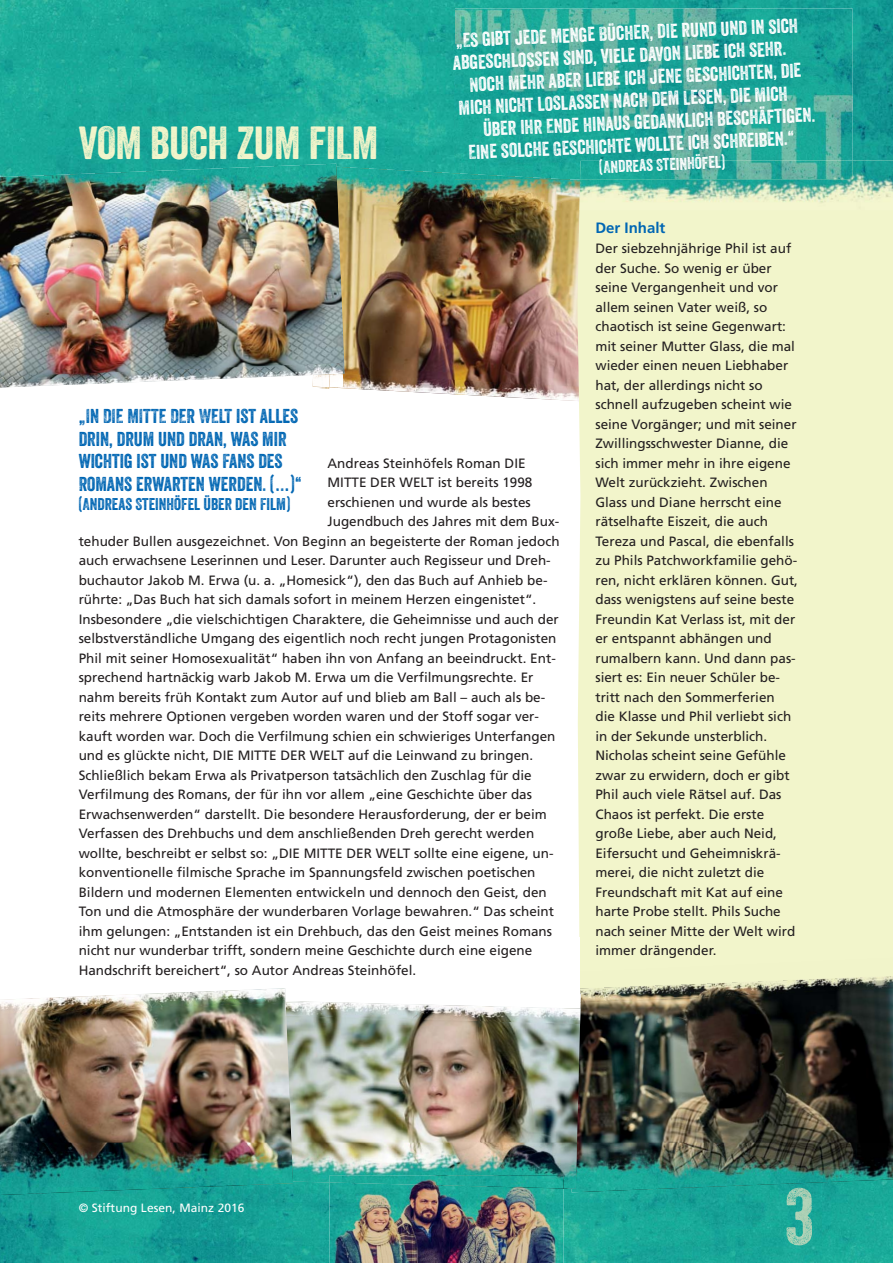
<style>
.page{position:relative;width:893px;height:1263px;background:#fff}
.page>*{position:absolute;margin:0;border:0;box-sizing:border-box;transform-origin:0 0}
.t1{font:45px "Veneer";letter-spacing:-.01em;color:#f2f5cb}
.t2{font:19.5px "Veneer Two";color:#fff}
.t3{font:19.5px/22.5px "Veneer Two";color:#0066b3}
.t4{font:16.5px "Veneer Two";color:#0066b3}
.t5{font:16.5px "Veneer Two";color:#fff}
.t6{font:700 15px "Frutiger";color:#0066b3}
.t7{font:13.5px/19.5px "Frutiger";color:#231f20}
.t8{font:12px "Frutiger";letter-spacing:.005em;color:#fff}
</style>
<div class="page">
<img style="left:345px;top:210px;width:232px;height:163px">
<img style="left:340px;top:373px;width:237px;height:28px">
<img style="left:0;top:210px;width:345px;height:178px">
<img style="left:0;top:363px;width:343px;height:25px">
<div style="left:577px;top:210px;width:316px;height:747px;background:#f2f5cb"></div>
<img style="left:580px;top:1003px;width:313px;height:139px">
<img style="left:293px;top:1024px;width:287px;height:118px">
<img style="left:0;top:1015px;width:293px;height:127px">
<img style="left:563px;top:1189px;width:330px;height:74px">
<img style="left:0;top:1189px;width:563px;height:74px">
<img style="left:571px;top:1142px;width:322px;height:50px">
<img style="left:293px;top:1142px;width:284px;height:47px">
<img style="left:0;top:1142px;width:293px;height:53px">
<img style="left:0;top:0;width:893px;height:167px">
<img style="left:338px;top:167px;width:241px;height:43px">
<img style="left:0;top:164px;width:338px;height:46px">
<img style="left:579px;top:161px;width:314px;height:49px">
<img style="left:330px;top:1175px;width:233px;height:13px">
<img style="left:786px;top:1188px;width:26px;height:42px">
<img style="left:455px;top:9px;width:398px;height:170px">
<img style="left:455px;top:173px;width:110px;height:6px">
<img style="left:580px;top:161px;width:273px;height:18px">
<img style="left:581px;top:975px;width:312px;height:28px">
<img style="left:580px;top:1003px;width:1px;height:21px">
<img style="left:286px;top:1001px;width:294px;height:23px">
<svg style="left:580px;top:972px;width:1px;height:31px"></svg>
<img style="left:0;top:988px;width:285px;height:27px">
<img style="left:285px;top:989px;width:24px;height:14px">
<svg style="left:285px;top:995px;width:1px;height:21px"></svg>
<div style="left:560px;top:938px;width:20px;height:70px;background:#fff"></div>
<h1 class="t1" style="left:79px;top:126px;width:301px">VOM BUCH ZUM FILM</h1>
<h2 class="t2" style="left:455px;top:28px;width:344px;rotate:-2deg">„ES GIBT JEDE MENGE BÜCHER, DIE RUND UND IN SICH</h2>
<h2 class="t2" style="left:452px;top:50px;width:335px;rotate:-2deg">ABGESCHLOSSEN SIND, VIELE DAVON LIEBE ICH SEHR.</h2>
<h2 class="t2" style="left:469px;top:72px;width:334px;rotate:-2deg">NOCH MEHR ABER LIEBE ICH JENE GESCHICHTEN, DIE</h2>
<h2 class="t2" style="left:458px;top:95px;width:331px;rotate:-2deg">MICH NICHT LOSLASSEN NACH DEM LESEN, DIE MICH</h2>
<h2 class="t2" style="left:483px;top:116px;width:334px;rotate:-2deg">ÜBER IHR ENDE HINAUS GEDANKLICH BESCHÄFTIGEN.</h2>
<h2 class="t2" style="left:468px;top:140px;width:328px;rotate:-2deg">EINE SOLCHE GESCHICHTE WOLLTE ICH SCHREIBEN.“</h2>
<p class="t5" style="left:599px;top:157px;width:127px;rotate:-2deg">(ANDREAS STEINHÖFEL)</p>
<h2 class="t3" style="left:79px;top:405px;width:225px">„IN DIE MITTE DER WELT IST ALLES<br>DRIN, DRUM UND DRAN, WAS MIR<br>WICHTIG IST UND WAS FANS DES<br>ROMANS ERWARTEN WERDEN. (…)“</h2>
<p class="t4" style="left:79px;top:495px;width:213px">(ANDREAS STEINHÖFEL ÜBER DEN FILM)</p>
<p class="t7" style="left:328px;top:455px;width:200px">Andreas Steinhöfels Roman DIE</p>
<p class="t7" style="left:328px;top:474px;width:206px">MITTE DER WELT ist bereits 1998</p>
<p class="t7" style="left:328px;top:494px;width:205px">erschienen und wurde als bestes</p>
<p class="t7" style="left:328px;top:513px;width:233px">Jugendbuch des Jahres mit dem Bux-</p>
<p class="t7" style="left:79px;top:532px;width:482px">tehuder Bullen ausgezeichnet. Von Beginn an begeisterte der Roman jedoch</p>
<p class="t7" style="left:79px;top:552px;width:474px">auch erwachsene Leserinnen und Leser. Darunter auch Regisseur und Dreh-</p>
<p class="t7" style="left:79px;top:571px;width:470px">buchautor Jakob M. Erwa (u. a. „Homesick“), den das Buch auf Anhieb be-</p>
<p class="t7" style="left:79px;top:591px;width:459px">rührte: „Das Buch hat sich damals sofort in meinem Herzen eingenistet“.</p>
<p class="t7" style="left:79px;top:610px;width:482px">Insbesondere „die vielschichtigen Charaktere, die Geheimnisse und auch der</p>
<p class="t7" style="left:79px;top:630px;width:479px">selbstverständliche Umgang des eigentlich noch recht jungen Protagonisten</p>
<p class="t7" style="left:79px;top:649px;width:479px">Phil mit seiner Homosexualität“ haben ihn von Anfang an beeindruckt. Ent-</p>
<p class="t7" style="left:79px;top:669px;width:456px">sprechend hartnäckig warb Jakob M. Erwa um die Verfilmungsrechte. Er</p>
<p class="t7" style="left:79px;top:688px;width:468px">nahm bereits früh Kontakt zum Autor auf und blieb am Ball – auch als be-</p>
<p class="t7" style="left:79px;top:708px;width:462px">reits mehrere Optionen vergeben worden waren und der Stoff sogar ver-</p>
<p class="t7" style="left:79px;top:727px;width:478px">kauft worden war. Doch die Verfilmung schien ein schwieriges Unterfangen</p>
<p class="t7" style="left:79px;top:747px;width:456px">und es glückte nicht, DIE MITTE DER WELT auf die Leinwand zu bringen.</p>
<p class="t7" style="left:79px;top:766px;width:455px">Schließlich bekam Erwa als Privatperson tatsächlich den Zuschlag für die</p>
<p class="t7" style="left:79px;top:786px;width:455px">Verfilmung des Romans, der für ihn vor allem „eine Geschichte über das</p>
<p class="t7" style="left:79px;top:805px;width:470px">Erwachsenwerden“ darstellt. Die besondere Herausforderung, der er beim</p>
<p class="t7" style="left:79px;top:825px;width:457px">Verfassen des Drehbuchs und dem anschließenden Dreh gerecht werden</p>
<p class="t7" style="left:79px;top:844px;width:476px">wollte, beschreibt er selbst so: „DIE MITTE DER WELT sollte eine eigene, un-</p>
<p class="t7" style="left:79px;top:864px;width:458px">konventionelle filmische Sprache im Spannungsfeld zwischen poetischen</p>
<p class="t7" style="left:79px;top:883px;width:470px">Bildern und modernen Elementen entwickeln und dennoch den Geist, den</p>
<p class="t7" style="left:79px;top:903px;width:477px">Ton und die Atmosphäre der wunderbaren Vorlage bewahren.“ Das scheint</p>
<p class="t7" style="left:79px;top:922px;width:475px">ihm gelungen: „Entstanden ist ein Drehbuch, das den Geist meines Romans</p>
<p class="t7" style="left:79px;top:942px;width:455px">nicht nur wunderbar trifft, sondern meine Geschichte durch eine eigene</p>
<p class="t7" style="left:79px;top:961px;width:339px">Handschrift bereichert“, so Autor Andreas Steinhöfel.</p>
<p class="t6" style="left:595px;top:222px;width:72px">Der Inhalt</p>
<p class="t7" style="left:595px;top:240px;width:204px">Der siebzehnjährige Phil ist auf der Suche. So wenig er über seine Vergangenheit und vor allem seinen Vater weiß, so chaotisch ist seine Gegenwart: mit seiner Mutter Glass, die mal wieder einen neuen Liebhaber hat, der allerdings nicht so schnell aufzugeben scheint wie seine Vorgänger; und mit seiner<br>Zwillingsschwester Dianne, die sich immer mehr in ihre eigene<br>Welt zurückzieht. Zwischen<br>Glass und Diane herrscht eine rätselhafte Eiszeit, die auch<br>Tereza und Pascal, die ebenfalls zu Phils Patchworkfamilie gehö&shy;ren, nicht erklären können. Gut, dass wenigstens auf seine beste<br>Freundin Kat Verlass ist, mit der er entspannt abhängen und rumalbern kann. Und dann pas&shy;siert es: Ein neuer Schüler be&shy;tritt nach den Sommerferien<br>die Klasse und Phil verliebt sich in der Sekunde unsterblich.<br>Nicholas scheint seine Gefühle zwar zu erwidern, doch er gibt<br>Phil auch viele Rätsel auf. Das<br>Chaos ist perfekt. Die erste große Liebe, aber auch Neid,<br>Eifersucht und Geheimniskrä&shy;merei, die nicht zuletzt die<br>Freundschaft mit Kat auf eine harte Probe stellt. Phils Suche nach seiner Mitte der Welt wird immer drängender.</p>
<p class="t8" style="left:79px;top:1203px;width:167px">© Stiftung Lesen, Mainz 2016</p>
</div>
